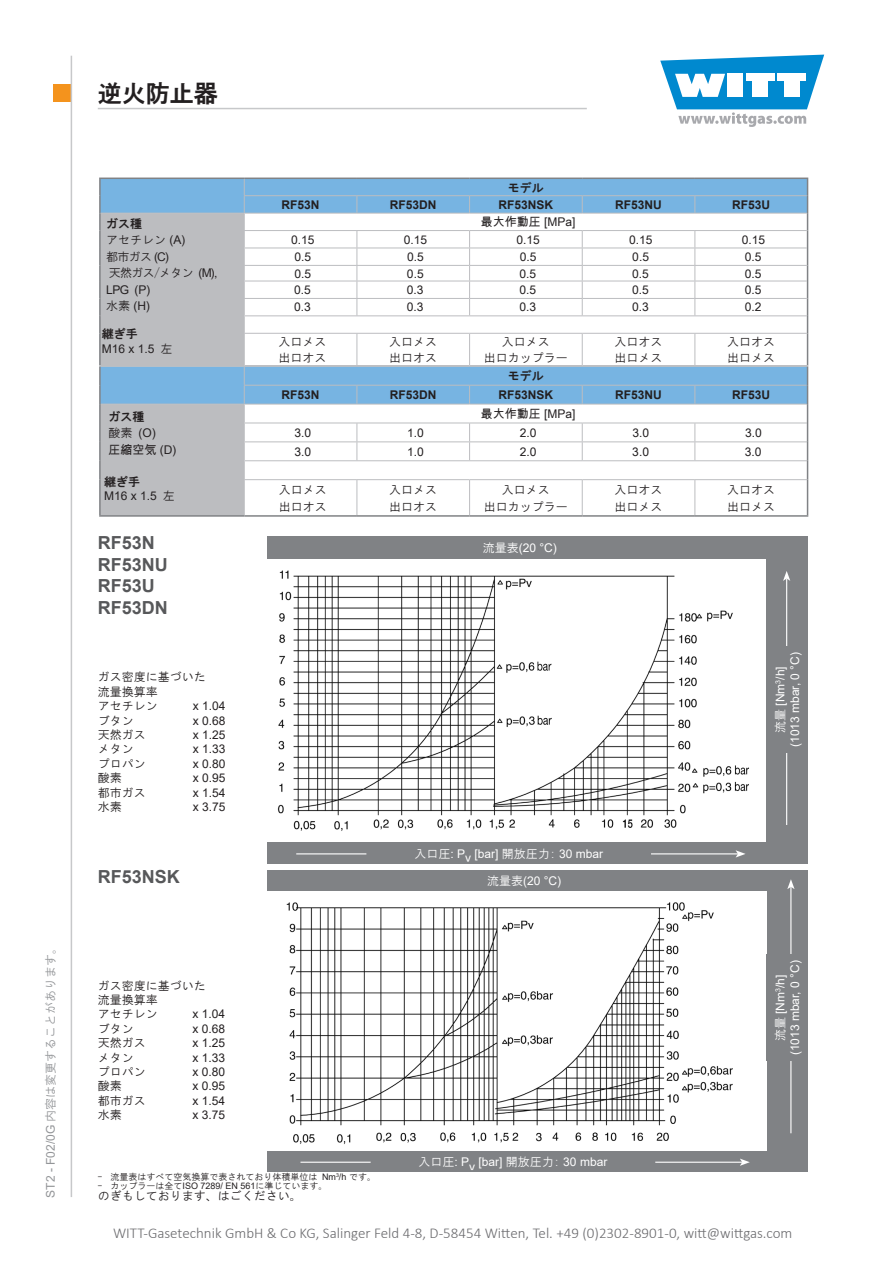
<style>
.page{position:relative;width:893px;height:1263px;background:#fff}
.page>*{position:absolute;margin:0;border:0;box-sizing:border-box;transform-origin:0 0}
.t1{font:24px "HGP Gothic E";color:#231f20}
.t2{font:700 18px/21.6px "Arial";color:#57585a}
.t3{font:300 15px "Calibri";color:#6b6b6e}
.t4{font:12px/16.5px "HG Gothic M";color:#231f20}
.t5{font:12px "Arial Unicode MS";color:#231f20}
.t6{font:12px/14.4px "Arial";color:#fff;text-align:center}
.t7{font:12px "Arial";color:#231f20}
.t8{font:700 12px "Arial";color:#231f20}
.t9{font:12px/16.5px "HG Gothic M";letter-spacing:-.06em;color:#231f20}
.t10{font:12px "HG Gothic M";color:#939598}
.t11{font:12px "HG Gothic E";color:#231f20}
.t12{font:9px "HG Gothic M";color:#231f20}
.s1{font-family:"Arial"}
.s2{font-family:"Arial Unicode MS"}
.s3{font-family:"HG Gothic M"}
</style>
<div class="page">
<div style="left:53px;top:85px;width:17px;height:17px;background:#f4931d"></div>
<svg style="left:660px;top:55px;width:164px;height:72px"></svg>
<hr style="left:71px;top:56px;width:1px;height:1141px;background:#c7c8ca">
<hr style="left:98px;top:108px;width:489px;height:1px;background:#c7c8ca">
<svg style="left:99px;top:178px;width:709px;height:337px"></svg>
<hr style="left:99px;top:480px;width:2px;height:35px;background:#808285">
<hr style="left:807px;top:480px;width:1px;height:35px;background:#808285">
<hr style="left:99px;top:515px;width:145px;height:2px;background:#808285">
<hr style="left:244px;top:515px;width:113px;height:2px;background:#808285">
<hr style="left:357px;top:515px;width:113px;height:2px;background:#808285">
<hr style="left:470px;top:515px;width:112px;height:2px;background:#808285">
<hr style="left:582px;top:515px;width:113px;height:2px;background:#808285">
<hr style="left:695px;top:515px;width:113px;height:2px;background:#808285">
<div style="left:268px;top:870px;width:540px;height:301px;background:#808285"></div>
<div style="left:265px;top:891px;width:501px;height:259px;background:#fff"></div>
<hr style="left:300px;top:1162px;width:442px;height:1px;background:#fff">
<svg style="left:740px;top:1158px;width:10px;height:8px"></svg>
<hr style="left:790px;top:887px;width:1px;height:246px;background:#fff">
<svg style="left:787px;top:879px;width:8px;height:10px"></svg>
<div style="left:371px;top:1152px;width:283px;height:19px;background:#808285"></div>
<div style="left:766px;top:955px;width:42px;height:106px;background:#808285"></div>
<img style="left:286px;top:902px;width:447px;height:242px">
<div style="left:268px;top:536px;width:540px;height:327px;background:#808285"></div>
<div style="left:264px;top:560px;width:501px;height:282px;background:#fff"></div>
<hr style="left:296px;top:853px;width:442px;height:1px;background:#fff">
<svg style="left:736px;top:850px;width:10px;height:7px"></svg>
<hr style="left:786px;top:578px;width:1px;height:247px;background:#fff">
<svg style="left:783px;top:571px;width:7px;height:10px"></svg>
<div style="left:367px;top:844px;width:283px;height:18px;background:#808285"></div>
<div style="left:766px;top:646px;width:42px;height:107px;background:#808285"></div>
<img style="left:277px;top:570px;width:472px;height:261px">
<p class="t10" style="left:44px;top:1197px;width:258px;rotate:-90deg"><span class="s1">ST2 - F02/0G</span> 内容は変更することがあります。</p>
<h1 class="t1" style="left:98px;top:81px;width:122px">逆火防止器</h1>
<p class="t11" style="left:106px;top:218px;width:37px">ガス種</p>
<p class="t9" style="left:106px;top:232px;width:113px">アセチレン <span class="s2">(A)<br></span>都市ガス <span class="s2">(C)<br></span>天然ガス/メタン <span class="s2">(M),</span></p>
<p class="t7" style="left:106px;top:281px;width:46px">LPG <span class="s2">(P)</span></p>
<p class="t5" style="left:106px;top:297px;width:45px"><span class="s3">水素</span> (H)</p>
<p class="t11" style="left:508px;top:181px;width:37px">モデル</p>
<p class="t8" style="left:282px;top:196px;width:40px">RF53N</p>
<p class="t8" style="left:390px;top:196px;width:48px">RF53DN</p>
<p class="t8" style="left:499px;top:196px;width:56px">RF53NSK</p>
<p class="t8" style="left:615px;top:196px;width:48px">RF53NU</p>
<p class="t8" style="left:732px;top:196px;width:40px">RF53U</p>
<p class="t5" style="left:481px;top:213px;width:96px">最大作動圧 [MPa]</p>
<p class="t5" style="left:291px;top:231px;width:25px">0.15</p>
<p class="t5" style="left:404px;top:231px;width:25px">0.15</p>
<p class="t5" style="left:516px;top:231px;width:25px">0.15</p>
<p class="t5" style="left:629px;top:231px;width:25px">0.15</p>
<p class="t5" style="left:742px;top:231px;width:25px">0.15</p>
<p class="t5" style="left:294px;top:248px;width:18px">0.5</p>
<p class="t5" style="left:407px;top:248px;width:18px">0.5</p>
<p class="t5" style="left:520px;top:248px;width:18px">0.5</p>
<p class="t5" style="left:632px;top:248px;width:18px">0.5</p>
<p class="t5" style="left:745px;top:248px;width:18px">0.5</p>
<p class="t5" style="left:294px;top:265px;width:18px">0.5</p>
<p class="t5" style="left:407px;top:265px;width:18px">0.5</p>
<p class="t5" style="left:520px;top:265px;width:18px">0.5</p>
<p class="t5" style="left:632px;top:265px;width:18px">0.5</p>
<p class="t5" style="left:745px;top:265px;width:18px">0.5</p>
<p class="t5" style="left:294px;top:281px;width:18px">0.5</p>
<p class="t5" style="left:407px;top:281px;width:18px">0.3</p>
<p class="t5" style="left:520px;top:281px;width:18px">0.5</p>
<p class="t5" style="left:632px;top:281px;width:18px">0.5</p>
<p class="t5" style="left:745px;top:281px;width:18px">0.5</p>
<p class="t5" style="left:294px;top:299px;width:18px">0.3</p>
<p class="t5" style="left:407px;top:299px;width:18px">0.3</p>
<p class="t5" style="left:520px;top:299px;width:18px">0.3</p>
<p class="t5" style="left:632px;top:299px;width:18px">0.3</p>
<p class="t5" style="left:745px;top:299px;width:18px">0.2</p>
<p class="t11" style="left:102px;top:328px;width:37px">継ぎ手</p>
<p class="t7" style="left:102px;top:340px;width:72px">M16 x 1.5 <span class="s3">左</span></p>
<p class="t4" style="left:279px;top:333px;width:49px">入口メス出口オス</p>
<p class="t4" style="left:389px;top:333px;width:49px">入口メス出口オス</p>
<p class="t4" style="left:484px;top:333px;width:85px;text-align:center">入口メス<br>出口カップラー</p>
<p class="t4" style="left:614px;top:333px;width:49px">入口オス出口メス</p>
<p class="t4" style="left:727px;top:333px;width:49px">入口オス出口メス</p>
<p class="t11" style="left:508px;top:370px;width:37px">モデル</p>
<p class="t8" style="left:282px;top:386px;width:40px">RF53N</p>
<p class="t8" style="left:390px;top:386px;width:48px">RF53DN</p>
<p class="t8" style="left:499px;top:386px;width:56px">RF53NSK</p>
<p class="t8" style="left:615px;top:386px;width:48px">RF53NU</p>
<p class="t8" style="left:732px;top:386px;width:40px">RF53U</p>
<p class="t11" style="left:108px;top:410px;width:37px">ガス種</p>
<p class="t7" style="left:108px;top:425px;width:49px"><span class="s3">酸素</span> (O)</p>
<p class="t5" style="left:108px;top:441px;width:69px">圧縮空気 (D)</p>
<p class="t5" style="left:481px;top:405px;width:96px">最大作動圧 [MPa]</p>
<p class="t5" style="left:294px;top:424px;width:18px">3.0</p>
<p class="t5" style="left:407px;top:424px;width:18px">1.0</p>
<p class="t5" style="left:520px;top:424px;width:18px">2.0</p>
<p class="t5" style="left:632px;top:424px;width:18px">3.0</p>
<p class="t5" style="left:745px;top:424px;width:18px">3.0</p>
<p class="t5" style="left:294px;top:443px;width:18px">3.0</p>
<p class="t5" style="left:407px;top:443px;width:18px">1.0</p>
<p class="t5" style="left:520px;top:443px;width:18px">2.0</p>
<p class="t5" style="left:632px;top:443px;width:18px">3.0</p>
<p class="t5" style="left:745px;top:443px;width:18px">3.0</p>
<p class="t11" style="left:104px;top:475px;width:37px">継ぎ手</p>
<p class="t7" style="left:104px;top:488px;width:72px">M16 x 1.5 <span class="s3">左</span></p>
<p class="t4" style="left:279px;top:482px;width:49px">入口メス出口オス</p>
<p class="t4" style="left:389px;top:482px;width:49px">入口メス出口オス</p>
<p class="t4" style="left:484px;top:482px;width:85px;text-align:center">入口メス<br>出口カップラー</p>
<p class="t4" style="left:614px;top:482px;width:49px">入口オス出口メス</p>
<p class="t4" style="left:727px;top:482px;width:50px">入口オス出口メス</p>
<h2 class="t2" style="left:98px;top:532px;width:72px">RF53N<br>RF53NU<br>RF53U<br>RF53DN</h2>
<p class="t4" style="left:98px;top:670px;width:110px;line-height:14.4px">ガス密度に基づいた流量換算率<br>アセチレン</p>
<p class="t7" style="left:193px;top:698px;width:34px">x 1.04</p>
<p class="t4" style="left:98px;top:712px;width:37px">ブタン</p>
<p class="t7" style="left:193px;top:712px;width:34px">x 0.68</p>
<p class="t4" style="left:98px;top:726px;width:49px">天然ガス</p>
<p class="t7" style="left:193px;top:726px;width:34px">x 1.25</p>
<p class="t4" style="left:98px;top:741px;width:37px">メタン</p>
<p class="t7" style="left:193px;top:741px;width:34px">x 1.33</p>
<p class="t4" style="left:98px;top:755px;width:49px">プロパン</p>
<p class="t7" style="left:193px;top:755px;width:34px">x 0.80</p>
<p class="t4" style="left:98px;top:769px;width:25px">酸素</p>
<p class="t7" style="left:193px;top:770px;width:34px">x 0.95</p>
<p class="t4" style="left:98px;top:784px;width:49px">都市ガス</p>
<p class="t7" style="left:193px;top:784px;width:34px">x 1.54</p>
<p class="t4" style="left:98px;top:798px;width:25px">水素</p>
<p class="t7" style="left:193px;top:798px;width:34px">x 3.75</p>
<h2 class="t2" style="left:98px;top:866px;width:84px">RF53NSK</h2>
<p class="t4" style="left:98px;top:978px;width:109px;line-height:14.4px">ガス密度に基づいた流量換算率<br>アセチレン</p>
<p class="t7" style="left:193px;top:1006px;width:34px">x 1.04</p>
<p class="t4" style="left:98px;top:1020px;width:37px">ブタン</p>
<p class="t7" style="left:193px;top:1020px;width:34px">x 0.68</p>
<p class="t4" style="left:98px;top:1035px;width:49px">天然ガス</p>
<p class="t7" style="left:193px;top:1035px;width:34px">x 1.25</p>
<p class="t4" style="left:98px;top:1049px;width:37px">メタン</p>
<p class="t7" style="left:193px;top:1049px;width:34px">x 1.33</p>
<p class="t4" style="left:98px;top:1063px;width:49px">プロパン</p>
<p class="t7" style="left:193px;top:1063px;width:34px">x 0.80</p>
<p class="t4" style="left:98px;top:1078px;width:25px">酸素</p>
<p class="t7" style="left:193px;top:1078px;width:34px">x 0.95</p>
<p class="t4" style="left:98px;top:1092px;width:49px">都市ガス</p>
<p class="t7" style="left:193px;top:1092px;width:34px">x 1.54</p>
<p class="t4" style="left:98px;top:1107px;width:25px">水素</p>
<p class="t7" style="left:193px;top:1107px;width:34px">x 3.75</p>
<p class="t12" style="left:98px;top:1172px;width:280px">- 流量表はすべて空気換算で表されており体積単位は <span class="s1">Nm</span><sup>3</sup><span class="s1">/h</span> です。</p>
<p class="t12" style="left:98px;top:1181px;width:231px">- カップラーは全て<span class="s1">ISO 7289/ EN 561</span>に準じています。</p>
<p class="t4" style="left:98px;top:1187px;width:205px">のぎもしております、はごください。</p>
<p class="t6" style="left:483px;top:541px;width:76px"><span class="s3">流量表</span>(20 °C)</p>
<p class="t6" style="left:414px;top:846px;width:190px"><span class="s3">入口圧</span>: Pv [bar] <span class="s3">開放圧力:</span> 30 mbar</p>
<p class="t6" style="left:487px;top:873px;width:76px"><span class="s3">流量表</span>(20 °C)</p>
<p class="t6" style="left:419px;top:1154px;width:190px"><span class="s3">入口圧</span>: Pv [bar] <span class="s3">開放圧力:</span> 30 mbar</p>
<p class="t6" style="left:773px;top:747px;width:96px;rotate:-90deg"><span class="s3">流量</span> [Nm<sup>3</sup>/h] (1013 mbar, 0 °C)</p>
<p class="t6" style="left:773px;top:1055px;width:96px;rotate:-90deg"><span class="s3">流量</span> [Nm<sup>3</sup>/h] (1013 mbar, 0 °C)</p>
<p class="t3" style="left:113px;top:1224px;width:681px">WITT-Gasetechnik GmbH &amp; Co KG, Salinger Feld 4-8, D-58454 Witten, Tel. +49 (0)2302-8901-0, witt@wittgas.com</p>
</div>
